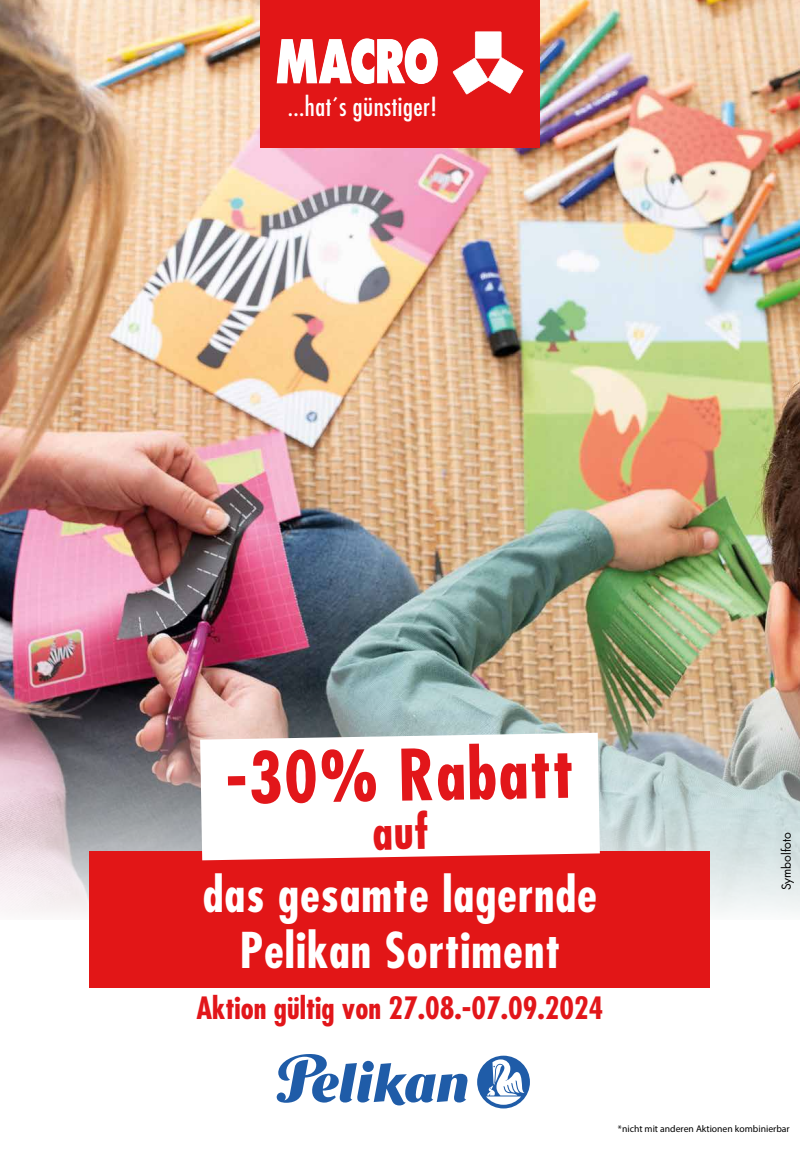
<style>
.page{position:relative;width:800px;height:1156px;background:#fff}
.page>*{position:absolute;margin:0;border:0;box-sizing:border-box;transform-origin:0 0}
.t1{font:700 condensed 69px "Futura Std";color:#e2161a}
.t2{font:700 condensed 48px/55.8px "Futura Std";letter-spacing:.02em;color:#fff;text-align:center}
.t3{font:700 condensed 30px "Futura Std";color:#e2161a}
.t4{font:condensed 25.6px "Futura Std";letter-spacing:.02em;color:#fff}
.t5{font:12px "Futura Std";color:#000}
.t6{font:9.7px "Myriad Pro";color:#000}
</style>
<div class="page">
<img style="left:0;top:0;width:800px;height:920px">
<div style="left:260px;top:0;width:280px;height:148px;background:#e21617"></div>
<svg style="left:277px;top:38px;width:161px;height:46px"></svg>
<svg style="left:453px;top:31px;width:70px;height:63px"></svg>
<div style="left:90px;top:852px;width:620px;height:136px;background:#e21617"></div>
<svg style="left:200px;top:733px;width:400px;height:127px"></svg>
<svg style="left:477px;top:1056px;width:53px;height:52px"></svg>
<svg style="left:277px;top:1054px;width:191px;height:51px"></svg>
<svg style="left:374px;top:810px;width:54px;height:40px"></svg>
<h3 class="t4" style="left:288px;top:92px;width:151px">...hat´s günstiger!</h3>
<h1 class="t1" style="left:225px;top:735px;width:350px;rotate:-1deg">-30% Rabatt</h1>
<h2 class="t2" style="left:203px;top:866px;width:396px">das gesamte lagernde<br>Pelikan Sortiment</h2>
<h3 class="t3" style="left:196px;top:990px;width:409px">Aktion gültig von 27.08.-07.09.2024</h3>
<p class="t5" style="left:779px;top:890px;width:59px;rotate:-90deg">Symbolfoto</p>
<p class="t6" style="left:618px;top:1123px;width:173px">*nicht mit anderen Aktionen kombinierbar</p>
</div>
